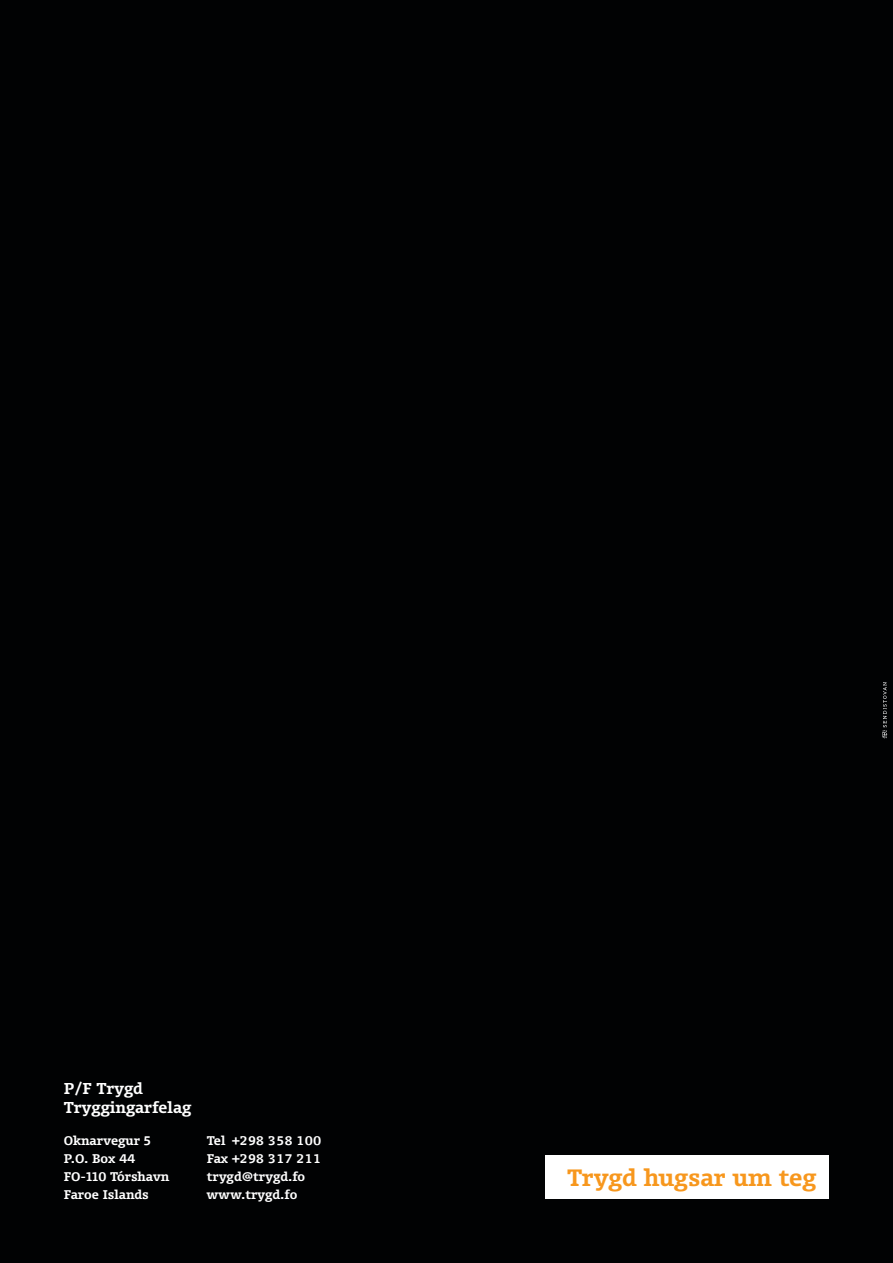
<style>
.page{position:relative;width:893px;height:1263px;background:#010203}
.page>*{position:absolute;margin:0;border:0;box-sizing:border-box;transform-origin:0 0}
.t1{font:22.5px "FF Olsen LF Bold FB";color:#f7971d}
.t2{font:15px/19.5px "FF Olsen LF Bold FB";color:#fff}
.t3{font:12px/18px "FF Olsen LF Bold FB";color:#fff}
.t4{font:12px/18px "FF Olsen TF Bold FB";color:#fff;text-align:justify}
</style>
<div class="page">
<div style="left:546px;top:1155px;width:283px;height:44px;background:#fff"></div>
<svg style="left:882px;top:682px;width:5px;height:56px"></svg>
<p class="t2" style="left:64px;top:1078px;width:129px">P/F Trygd<br>Tryggingarfelag</p>
<p class="t3" style="left:64px;top:1131px;width:107px">Oknarvegur 5<br>P.O. Box 44<br>FO-110 Tórshavn<br>Faroe Islands</p>
<p class="t4" style="left:207px;top:1131px;width:116px">Tel +298 358 100<br>Fax +298 317 211 trygd@trygd.fo</p>
<p class="t3" style="left:207px;top:1185px;width:92px">www.trygd.fo</p>
<h1 class="t1" style="left:567px;top:1163px;width:251px">Trygd hugsar um teg</h1>
</div>
